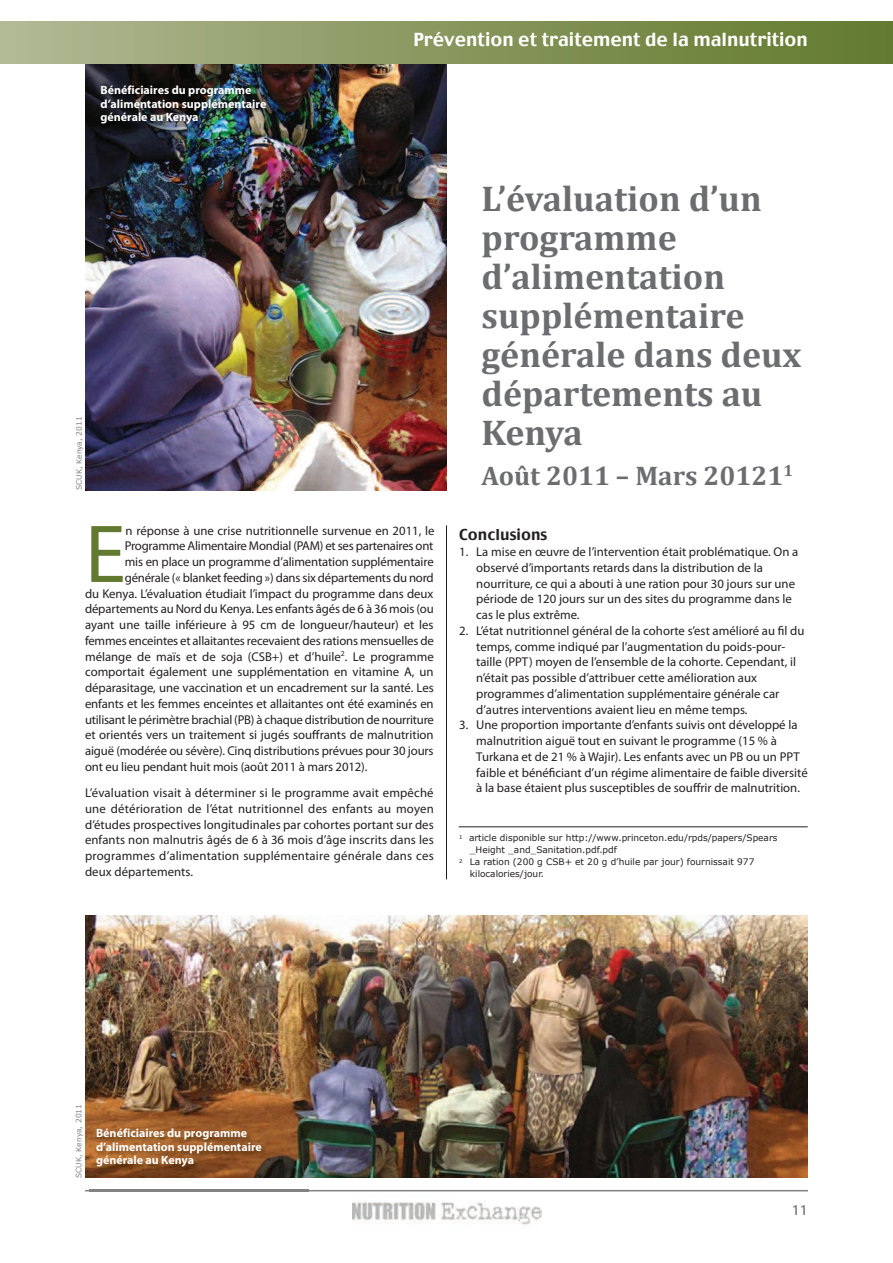
<style>
.page{position:relative;width:893px;height:1263px;background:#fff}
.page>*{position:absolute;margin:0;border:0;box-sizing:border-box;transform-origin:0 0}
.t1{font:82.8px "Myriad Pro";color:#627a30}
.t2{font:700 36px/39px "Cambria";color:#6c6d70}
.t3{font:700 27px "Cambria";color:#6c6d70}
.t4{font:18px "Charcoal";color:#fff}
.t5{font:15px "Charcoal";color:#231f20}
.t6{font:600 15px "Myriad Pro";color:#808285}
.t7{font:12.75px/15.8px "Myriad Pro";color:#231f20}
.t8{font:12.75px "Myriad Pro";letter-spacing:-.02em;color:#231f20}
.t9{font:700 12px/13.5px "Myriad Pro";color:#fff}
.t10{font:9px "Verdana";color:#231f20}
.t11{font:7.5px "Verdana";color:#808285}
</style>
<div class="page">
<img style="left:85px;top:915px;width:723px;height:263px">
<img style="left:85px;top:64px;width:361px;height:426px">
<hr style="left:85px;top:1190px;width:723px;height:1px;background:#808285">
<img style="left:352px;top:1201px;width:189px;height:24px">
<div style="left:0;top:21px;width:893px;height:43px;background:linear-gradient(to right,#b1b893,#61792c)"></div>
<hr style="left:446px;top:525px;width:1px;height:354px;background:#231f20">
<hr style="left:459px;top:826px;width:349px;height:1px;background:#231f20">
<img style="left:94px;top:78px;width:199px;height:60px">
<img style="left:90px;top:1121px;width:219px;height:71px">
<img style="left:90px;top:1190px;width:219px;height:1px">
<p class="t9" style="left:101px;top:84px;width:167px">Bénéficiaires du programme d’alimentation supplémentaire générale au Kenya</p>
<p class="t11" style="left:74px;top:490px;width:75px;rotate:-90deg">SCUK, Kenya, 2011</p>
<h3 class="t4" style="left:413px;top:28px;width:396px">Prévention et traitement de la malnutrition</h3>
<h2 class="t2" style="left:481px;top:179px;width:321px">L’évaluation d’un programme d’alimentation supplémentaire générale dans deux départements au<br>Kenya</h2>
<h3 class="t3" style="left:481px;top:459px;width:313px">Août 2011 – Mars 20121<sup>1</sup></h3>
<h1 class="t1" style="left:85px;top:523px;width:42px">E</h1>
<p class="t7" style="left:126px;top:523px;width:310px">n réponse à une crise nutritionnelle survenue en 2011, le</p>
<p class="t7" style="left:125px;top:539px;width:310px">Programme Alimentaire Mondial (PAM) et ses partenaires ont</p>
<p class="t7" style="left:125px;top:555px;width:310px">mis en place un programme d’alimentation supplémentaire</p>
<p class="t7" style="left:125px;top:571px;width:310px">générale (« blanket feeding ») dans six départements du nord</p>
<p class="t7" style="left:85px;top:586px;width:350px">du Kenya. L’évaluation étudiait l’impact du programme dans deux</p>
<p class="t7" style="left:85px;top:602px;width:350px">départements au Nord du Kenya. Les enfants âgés de 6 à 36 mois (ou</p>
<p class="t7" style="left:85px;top:618px;width:350px">ayant une taille inférieure à 95 cm de longueur/hauteur) et les</p>
<p class="t7" style="left:85px;top:634px;width:350px">femmes enceintes et allaitantes recevaient des rations mensuelles de</p>
<p class="t7" style="left:85px;top:649px;width:350px">mélange de maïs et de soja (CSB+) et d’huile<sup>2</sup>. Le programme</p>
<p class="t7" style="left:85px;top:665px;width:350px">comportait également une supplémentation en vitamine A, un</p>
<p class="t7" style="left:85px;top:681px;width:350px">déparasitage, une vaccination et un encadrement sur la santé. Les</p>
<p class="t7" style="left:85px;top:697px;width:350px">enfants et les femmes enceintes et allaitantes ont été examinés en</p>
<p class="t8" style="left:85px;top:715px;width:350px">utilisant le périmètre brachial (PB) à chaque distribution de nourriture</p>
<p class="t7" style="left:85px;top:728px;width:350px">et orientés vers un traitement si jugés souffrants de malnutrition</p>
<p class="t7" style="left:85px;top:744px;width:350px">aiguë (modérée ou sévère). Cinq distributions prévues pour 30 jours</p>
<p class="t7" style="left:85px;top:760px;width:284px">ont eu lieu pendant huit mois (août 2011 à mars 2012).</p>
<p class="t7" style="left:85px;top:786px;width:350px;text-align:justify">L’évaluation visait à déterminer si le programme avait empêché une détérioration de l’état nutritionnel des enfants au moyen d’études prospectives longitudinales par cohortes portant sur des enfants non malnutris âgés de 6 à 36 mois d’âge inscrits dans les programmes d’alimentation supplémentaire générale dans ces deux départements.</p>
<p class="t5" style="left:459px;top:525px;width:90px">Conclusions</p>
<p class="t7" style="left:476px;top:545px;width:324px;text-indent:-17px">1. La mise en œuvre de l’intervention était problématique. On a observé d’importants retards dans la distribution de la nourriture, ce qui a abouti à une ration pour 30 jours sur une période de 120 jours sur un des sites du programme dans le cas le plus extrême.</p>
<p class="t7" style="left:476px;top:624px;width:330px;text-indent:-17px">2. L’état nutritionnel général de la cohorte s’est amélioré au fil du temps, comme indiqué par l’augmentation du poids-pour&shy;taille (PPT) moyen de l’ensemble de la cohorte. Cependant, il n’était pas possible d’attribuer cette amélioration aux programmes d’alimentation supplémentaire générale car d’autres interventions avaient lieu en même temps.</p>
<p class="t7" style="left:476px;top:718px;width:333px;text-indent:-17px">3. Une proportion importante d’enfants suivis ont développé la malnutrition aiguë tout en suivant le programme (15 % à Turkana et de 21 % à Wajir). Les enfants avec un PB ou un PPT faible et bénéficiant d’un régime alimentaire de faible diversité à la base étaient plus susceptibles de souffrir de malnutrition.</p>
<p class="t10" style="left:459px;top:832px;width:320px"><sup>1</sup> article disponible sur http://www.princeton.edu/rpds/papers/Spears</p>
<p class="t10" style="left:470px;top:844px;width:149px">_Height _and_Sanitation.pdf.pdf</p>
<p class="t10" style="left:459px;top:856px;width:297px"><sup>2</sup> La ration (200 g CSB+ et 20 g d’huile par jour) fournissait 977</p>
<p class="t10" style="left:470px;top:868px;width:76px">kilocalories/jour.</p>
<p class="t11" style="left:74px;top:1178px;width:75px;rotate:-90deg">SCUK, Kenya, 2011</p>
<p class="t9" style="left:96px;top:1127px;width:167px">Bénéficiaires du programme d’alimentation supplémentaire générale au Kenya</p>
<p class="t6" style="left:792px;top:1204px;width:18px">11</p>
</div>
